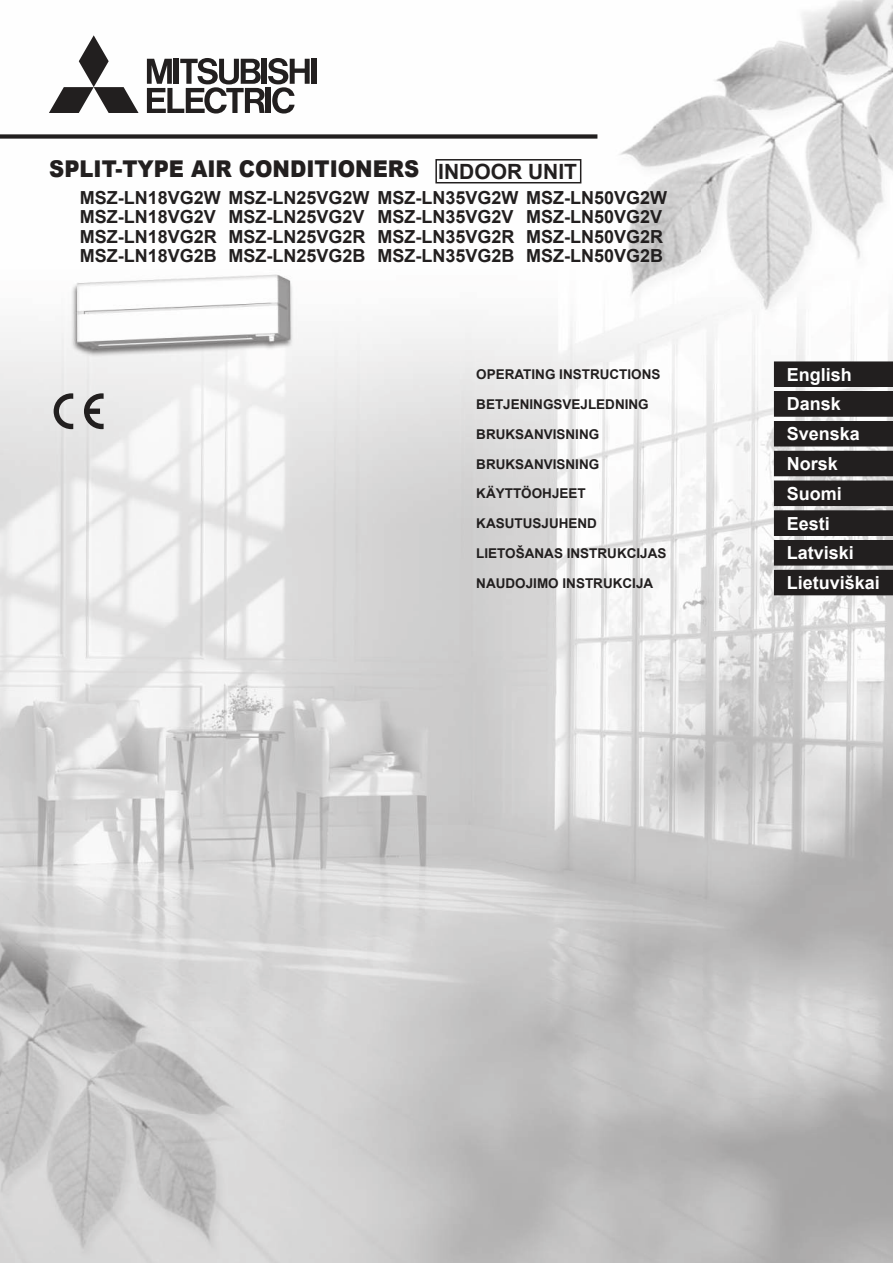
<style>
.page{position:relative;width:893px;height:1263px;background:#fff}
.page>*{position:absolute;margin:0;border:0;box-sizing:border-box;transform-origin:0 0}
.t1{font:900 23.1px "Arial";color:#221f1f;scale:.91 1}
.t2{font:700 18px/19.5px "Arial";color:#221f1f}
.t3{font:700 18px/29.7px "Arial";color:#fff}
.t4{font:700 13.5px "Arial";color:#221f1f}
</style>
<div class="page">
<img style="left:0;top:0;width:893px;height:1263px">
<div style="left:435px;top:159px;width:146px;height:24px;border:2px solid #221f1f"></div>
<svg style="left:49px;top:35px;width:90px;height:78px"></svg>
<div style="left:312px;top:59px;width:5px;height:25px;background:#221f1f"></div>
<svg style="left:147px;top:58px;width:163px;height:56px"></svg>
<div style="left:0;top:134px;width:597px;height:5px;background:#221f1f"></div>
<svg style="left:54px;top:393px;width:19px;height:36px"></svg>
<svg style="left:84px;top:393px;width:20px;height:36px"></svg>
<svg style="left:774px;top:361px;width:119px;height:234px"></svg>
<p class="t1" style="left:49px;top:155px;width:581px">SPLIT-TYPE AIR CONDITIONERS <sub>INDOOR</sub> <sub>UNIT</sub></p>
<p class="t2" style="left:80px;top:189px;width:589px">MSZ-LN18VG2W MSZ-LN25VG2W MSZ-LN35VG2W MSZ-LN50VG2W MSZ-LN18VG2V MSZ-LN25VG2V MSZ-LN35VG2V MSZ-LN50VG2V MSZ-LN18VG2R MSZ-LN25VG2R MSZ-LN35VG2R MSZ-LN50VG2R MSZ-LN18VG2B MSZ-LN25VG2B MSZ-LN35VG2B MSZ-LN50VG2B</p>
<p class="t4" style="left:476px;top:370px;width:186px">OPERATING INSTRUCTIONS</p>
<p class="t3" style="left:787px;top:361px;width:67px">English</p>
<p class="t4" style="left:476px;top:399px;width:174px">BETJENINGSVEJLEDNING</p>
<p class="t4" style="left:476px;top:429px;width:124px">BRUKSANVISNING</p>
<p class="t4" style="left:476px;top:459px;width:124px">BRUKSANVISNING</p>
<p class="t4" style="left:476px;top:489px;width:111px">KÄYTTÖOHJEET</p>
<p class="t4" style="left:476px;top:518px;width:122px">KASUTUSJUHEND</p>
<p class="t4" style="left:476px;top:548px;width:192px">LIETOŠANAS INSTRUKCIJAS</p>
<p class="t4" style="left:476px;top:578px;width:178px">NAUDOJIMO INSTRUKCIJA</p>
<p class="t3" style="left:787px;top:391px;width:95px">Dansk<br>Svenska<br>Norsk<br>Suomi<br>Eesti<br>Latviski<br>Lietuviškai</p>
</div>
